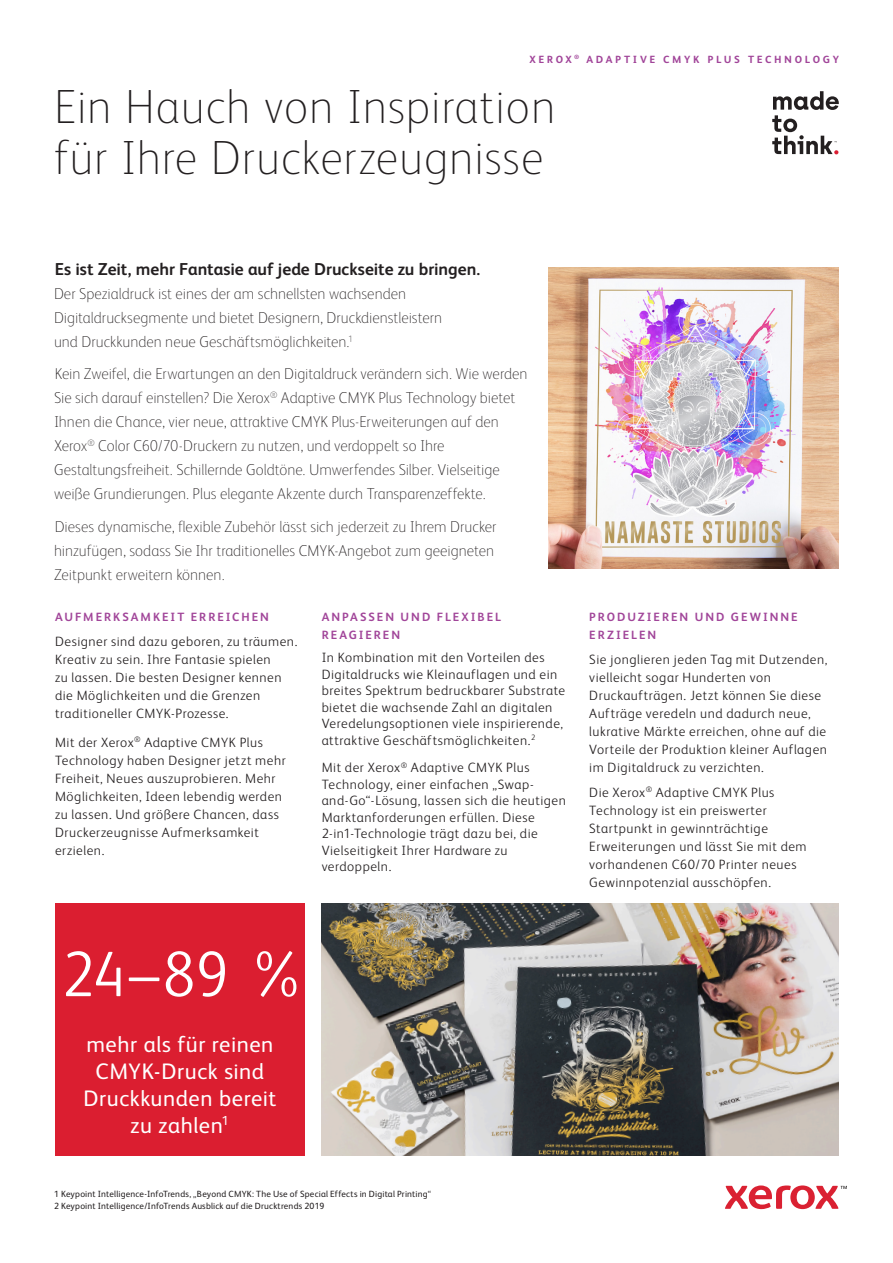
<style>
.page{position:relative;width:893px;height:1263px;background:#fff}
.page>*{position:absolute;margin:0;border:0;box-sizing:border-box;transform-origin:0 0}
.Page_Title{font:300 64.5px "Xerox Sans";color:#fff;scale:.95 1}
.Page_Title-2{font:100 48px/51px "Xerox Sans";letter-spacing:.015em;color:#231f20}
.Body_Text{font:22.5px/27px "Xerox Sans";letter-spacing:.025em;color:#fff;text-align:center}
.Intro___Quote{font:700 17.25px "Xerox Sans";color:#231f20}
.Intro___Quote-2{font:100 15.75px/24px "Xerox Sans";color:#231f20}
.Body_Text-2{font:300 13.5px/18px "Xerox Sans";letter-spacing:.04em;color:#231f20}
.Body_Subhead{font:700 12px/18px "Xerox Sans";letter-spacing:.165em;color:#a14599}
.Page_Header{font:700 12px "Xerox Sans Expert";letter-spacing:.22em;color:#a14599}
.Body_Text-3{font:700 12px/18px "Xerox Sans";letter-spacing:.165em;color:#a14599}
.Legal{font:9px "Xerox Sans";letter-spacing:.02em;color:#231f20}
</style>
<div class="page">
<img style="left:548px;top:267px;width:291px;height:302px">
<svg style="left:772px;top:91px;width:67px;height:63px"></svg>
<div style="left:55px;top:903px;width:250px;height:252px;background:#db1e30"></div>
<img style="left:322px;top:903px;width:517px;height:252px">
<svg style="left:725px;top:1185px;width:122px;height:24px"></svg>
<p class="Page_Header" style="left:529px;top:55px;width:311px">XEROX<sup>®</sup> ADAPTIVE CMYK PLUS TECHNOLOGY</p>
<p class="Page_Title-2" style="left:54px;top:79px;width:503px">Ein Hauch von Inspiration für Ihre Druckerzeugnisse</p>
<p class="Intro___Quote" style="left:55px;top:257px;width:427px">Es ist Zeit, mehr Fantasie auf jede Druckseite zu bringen.</p>
<p class="Intro___Quote-2" style="left:54px;top:281px;width:390px">Der Spezialdruck ist eines der am schnellsten wachsenden<br>Digitaldrucksegmente und bietet Designern, Druckdienstleistern und Druckkunden neue Geschäftsmöglichkeiten.<sup>1</sup></p>
<p class="Intro___Quote-2" style="left:54px;top:361px;width:475px">Kein Zweifel, die Erwartungen an den Digitaldruck verändern sich. Wie werden Sie sich darauf einstellen? Die Xerox<sup>®</sup> Adaptive CMYK Plus Technology bietet Ihnen die Chance, vier neue, attraktive CMYK Plus-Erweiterungen auf den Xerox<sup>®</sup> Color C60/70-Druckern zu nutzen, und verdoppelt so Ihre Gestaltungsfreiheit. Schillernde Goldtöne. Umwerfendes Silber. Vielseitige weiße Grundierungen. Plus elegante Akzente durch Transparenzeffekte.</p>
<p class="Intro___Quote-2" style="left:54px;top:514px;width:444px">Dieses dynamische, flexible Zubehör lässt sich jederzeit zu Ihrem Drucker hinzufügen, sodass Sie Ihr traditionelles CMYK-Angebot zum geeigneten<br>Zeitpunkt erweitern können.</p>
<p class="Body_Subhead" style="left:55px;top:608px;width:215px">AUFMERKSAMKEIT ERREICHEN</p>
<p class="Body_Text-2" style="left:55px;top:631px;width:244px">Designer sind dazu geboren, zu träumen.<br>Kreativ zu sein. Ihre Fantasie spielen<br>zu lassen. Die besten Designer kennen die Möglichkeiten und die Grenzen traditioneller CMYK-Prozesse.</p>
<p class="Body_Text-2" style="left:55px;top:732px;width:232px">Mit der Xerox<sup>®</sup> Adaptive CMYK Plus Technology haben Designer jetzt mehr Freiheit, Neues auszuprobieren. Mehr Möglichkeiten, Ideen lebendig werden zu lassen. Und größere Chancen, dass Druckerzeugnisse Aufmerksamkeit erzielen.</p>
<p class="Body_Subhead" style="left:322px;top:608px;width:181px">ANPASSEN UND FLEXIBEL<br>REAGIEREN</p>
<p class="Body_Text-2" style="left:322px;top:649px;width:245px;line-height:16.5px">In Kombination mit den Vorteilen des Digitaldrucks wie Kleinauflagen und ein breites Spektrum bedruckbarer Substrate bietet die wachsende Zahl an digitalen Veredelungsoptionen viele inspirierende, attraktive Geschäftsmöglichkeiten.<sup>2</sup></p>
<p class="Body_Text-2" style="left:322px;top:758px;width:246px;line-height:16.5px">Mit der Xerox<sup>®</sup> Adaptive CMYK Plus Technology, einer einfachen „Swap&shy;and-Go“-Lösung, lassen sich die heutigen Marktanforderungen erfüllen. Diese 2-in1-Technologie trägt dazu bei, die Vielseitigkeit Ihrer Hardware zu verdoppeln.</p>
<p class="Body_Text-3" style="left:589px;top:608px;width:210px">PRODUZIEREN UND GEWINNE<br>ERZIELEN</p>
<p class="Body_Text-2" style="left:589px;top:649px;width:240px">Sie jonglieren jeden Tag mit Dutzenden, vielleicht sogar Hunderten von Druckaufträgen. Jetzt können Sie diese Aufträge veredeln und dadurch neue, lukrative Märkte erreichen, ohne auf die Vorteile der Produktion kleiner Auflagen im Digitaldruck zu verzichten.</p>
<p class="Body_Text-2" style="left:589px;top:782px;width:219px">Die Xerox<sup>®</sup> Adaptive CMYK Plus<br>Technology ist ein preiswerter<br>Startpunkt in gewinnträchtige<br>Erweiterungen und lässt Sie mit dem vorhandenen C60/70 Printer neues<br>Gewinnpotenzial ausschöpfen.</p>
<p class="Page_Title" style="left:62px;top:932px;width:260px">24–89 %</p>
<p class="Body_Text" style="left:83px;top:1029px;width:195px">mehr als für reinen<br>CMYK-Druck sind<br>Druckkunden bereit zu zahlen<sup>1</sup></p>
<p class="Legal" style="left:54px;top:1188px;width:379px">1 Keypoint Intelligence-InfoTrends, „Beyond CMYK: The Use of Special Effects in Digital Printing“</p>
<p class="Legal" style="left:54px;top:1200px;width:272px">2 Keypoint Intelligence/InfoTrends Ausblick auf die Drucktrends 2019</p>
</div>
